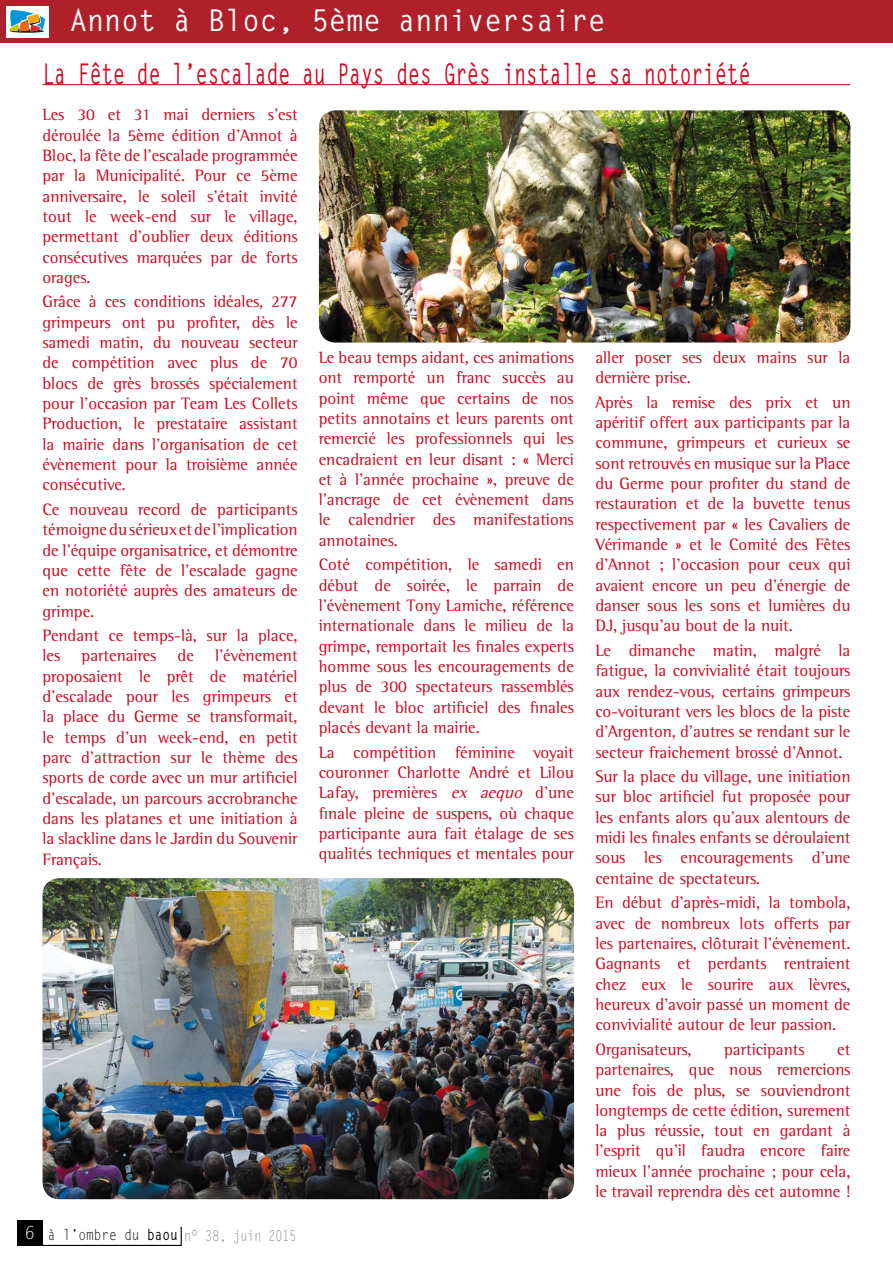
<style>
.page{position:relative;width:893px;height:1263px;background:#fff}
.page>*{position:absolute;margin:0;border:0;box-sizing:border-box;transform-origin:0 0}
.t1{font:700 30px "Letter Gothic Std";color:#fff;scale:.96 1}
.t2{font:700 28.5px "Letter Gothic Std";color:#cd071e;scale:.69 1}
.t3{font:16.95px/20.2px "Rotis Semi Serif Std";color:#cd071e;text-align:justify}
.t4{font:15px "Letter Gothic Std";color:#87888a;scale:.78 1}
.s1{font-size:18px;color:#fff}
.s2{color:#000}
.s3{font-weight:700;color:#000}
.s4{font-style:italic}
</style>
<div class="page">
<div style="left:17px;top:1220px;width:26px;height:25px;background:#000"></div>
<hr style="left:17px;top:1245px;width:165px;height:1px;background:#000">
<svg style="left:181px;top:1227px;width:1px;height:18px"></svg>
<hr style="left:43px;top:84px;width:807px;height:1px;background:#b0202a">
<div style="left:0;top:0;width:893px;height:43px;background:#b0202a"></div>
<div style="left:6px;top:6px;width:43px;height:32px;background:#fff"></div>
<svg style="left:10px;top:10px;width:35px;height:23px"></svg>
<img style="left:319px;top:110px;width:531px;height:232px">
<img style="left:43px;top:878px;width:531px;height:321px">
<h1 class="t1" style="left:70px;top:2px;width:560px">Annot à Bloc, 5ème anniversaire</h1>
<h2 class="t2" style="left:43px;top:56px;width:1028px">La Fête de l’escalade au Pays des Grès installe sa notoriété</h2>
<p class="t3" style="left:43px;top:104px;width:257px">Les 30 et 31 mai derniers s’est déroulée la 5ème édition d’Annot à Bloc, la fête de l’escalade programmée par la Municipalité. Pour ce 5ème anniversaire, le soleil s’était invité tout le week-end sur le village, permettant d’oublier deux éditions consécutives marquées par de forts orages.</p>
<p class="t3" style="left:43px;top:292px;width:257px">Grâce à ces conditions idéales, 277 grimpeurs ont pu profiter, dès le samedi matin, du nouveau secteur de compétition avec plus de 70 blocs de grès brossés spécialement pour l’occasion par Team Les Collets Production, le prestataire assistant la mairie dans l’organisation de cet évènement pour la troisième année consécutive.</p>
<p class="t3" style="left:43px;top:499px;width:257px">Ce nouveau record de participants témoigne du sérieux et de l’implication de l’équipe organisatrice, et démontre que cette fête de l’escalade gagne en notoriété auprès des amateurs de grimpe.</p>
<p class="t3" style="left:43px;top:625px;width:257px">Pendant ce temps-là, sur la place, les partenaires de l’évènement proposaient le prêt de matériel d’escalade pour les grimpeurs et la place du Germe se transformait, le temps d’un week-end, en petit parc d’attraction sur le thème des sports de corde avec un mur artificiel d’escalade, un parcours accrobranche dans les platanes et une initiation à la slackline dans le Jardin du Souvenir Français.</p>
<p class="t4" style="left:24px;top:1227px;width:350px"><span class="s1">6</span> <span class="s2">à l’ombre du</span> <span class="s3">baou</span> n° 38, juin 2015</p>
<p class="t3" style="left:319px;top:347px;width:257px">Le beau temps aidant, ces animations ont remporté un franc succès au point même que certains de nos petits annotains et leurs parents ont remercié les professionnels qui les encadraient en leur disant : « Merci et à l’année prochaine », preuve de l’ancrage de cet évènement dans le calendrier des manifestations annotaines.</p>
<p class="t3" style="left:319px;top:554px;width:257px">Coté compétition, le samedi en début de soirée, le parrain de l’évènement Tony Lamiche, référence internationale dans le milieu de la grimpe, remportait les finales experts homme sous les encouragements de plus de 300 spectateurs rassemblés devant le bloc artificiel des finales placés devant la mairie.</p>
<p class="t3" style="left:319px;top:742px;width:257px">La compétition féminine voyait couronner Charlotte André et Lilou Lafay, premières <span class="s4">ex aequo</span> d’une finale pleine de suspens, où chaque participante aura fait étalage de ses qualités techniques et mentales pour</p>
<p class="t3" style="left:595px;top:347px;width:257px">aller poser ses deux mains sur la dernière prise.</p>
<p class="t3" style="left:595px;top:392px;width:257px">Après la remise des prix et un apéritif offert aux participants par la commune, grimpeurs et curieux se sont retrouvés en musique sur la Place du Germe pour profiter du stand de restauration et de la buvette tenus respectivement par « les Cavaliers de Vérimande » et le Comité des Fêtes d’Annot ; l’occasion pour ceux qui avaient encore un peu d’énergie de danser sous les sons et lumières du DJ, jusqu’au bout de la nuit.</p>
<p class="t3" style="left:595px;top:640px;width:257px">Le dimanche matin, malgré la fatigue, la convivialité était toujours aux rendez-vous, certains grimpeurs co-voiturant vers les blocs de la piste d’Argenton, d’autres se rendant sur le secteur fraichement brossé d’Annot.</p>
<p class="t3" style="left:595px;top:766px;width:257px">Sur la place du village, une initiation sur bloc artificiel fut proposée pour les enfants alors qu’aux alentours de midi les finales enfants se déroulaient sous les encouragements d’une centaine de spectateurs.</p>
<p class="t3" style="left:595px;top:892px;width:257px">En début d’après-midi, la tombola, avec de nombreux lots offerts par les partenaires, clôturait l’évènement.<br>Gagnants et perdants rentraient chez eux le sourire aux lèvres, heureux d’avoir passé un moment de convivialité autour de leur passion.</p>
<p class="t3" style="left:595px;top:1039px;width:98px">Organisateurs,</p>
<p class="t3" style="left:724px;top:1039px;width:82px">participants</p>
<p class="t3" style="left:595px;top:1039px;width:257px;text-indent:242px">et partenaires, que nous remercions une fois de plus, se souviendront longtemps de cette édition, surement la plus réussie, tout en gardant à l’esprit qu’il faudra encore faire mieux l’année prochaine ; pour cela, le travail reprendra dès cet automne !</p>
</div>
